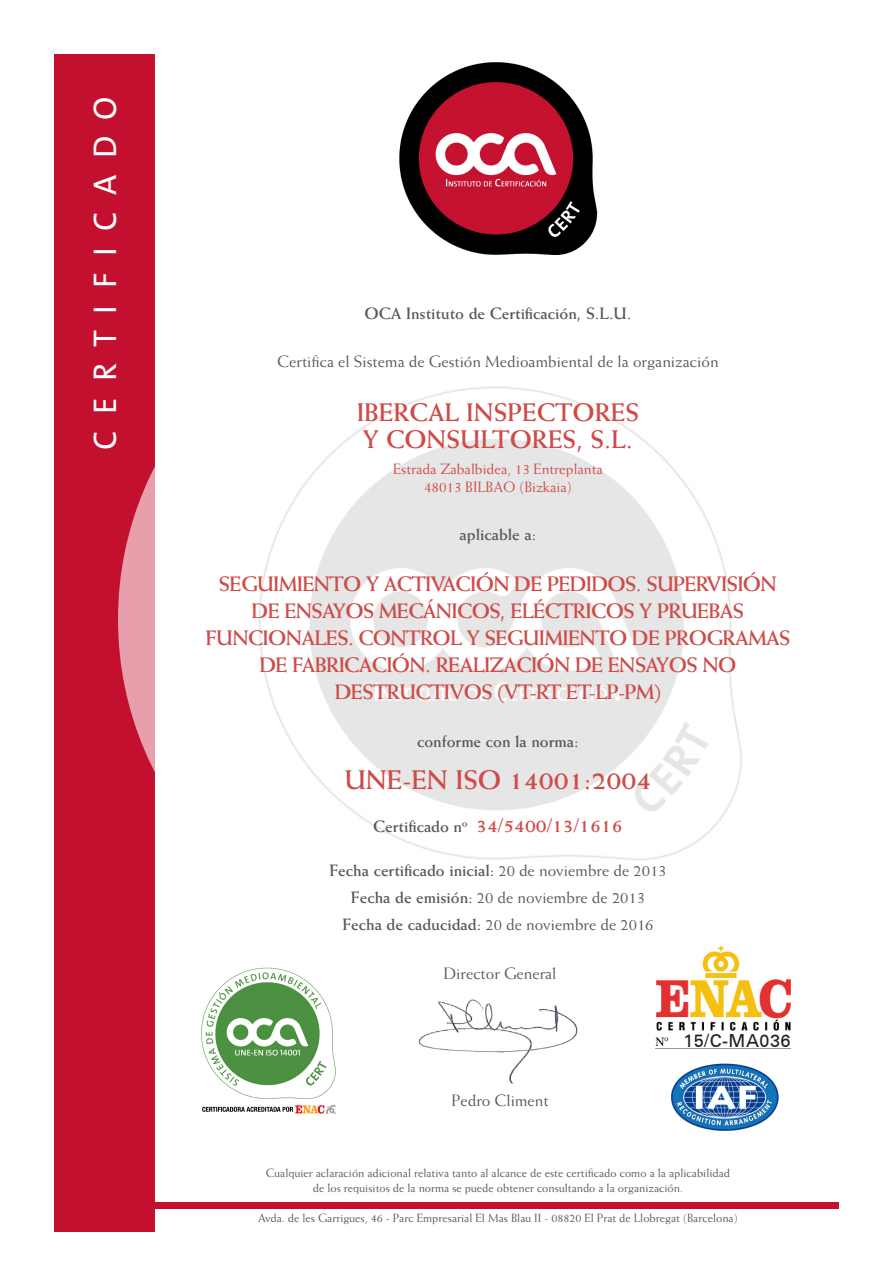
<style>
.page{position:relative;width:893px;height:1263px;background:#fff}
.page>*{position:absolute;margin:0;border:0;box-sizing:border-box;transform-origin:0 0}
.t1{font:33px "The Sans Caps";letter-spacing:.5em;color:#fff}
.t2{font:700 27px "Weiss LT";color:#ce4b49}
.t3{font:700 25.5px "Weiss LT";color:#ce4b49}
.t4{font:700 21px/27px "Weiss LT";letter-spacing:-.03em;color:#ce4b49;text-align:center}
.t5{font:700 19.5px "Weiss LT";color:#ce4b49}
.t6{font:500 18px "Univers CE";letter-spacing:.025em;color:#231f20}
.t7{font:16.5px "Weiss LT";color:#57585a}
.t8{font:700 16.5px "Weiss LT";color:#57585a}
.t9{font:15px "Weiss LT";color:#ce4b49}
.t10{font:12px "Weiss LT";color:#57585a}
.s1{font-size:16.5px;color:#57585a}
.s2{font-weight:400}
.s3{font-weight:700}
</style>
<div class="page">
<img style="left:201px;top:967px;width:135px;height:147px">
<img style="left:259px;top:387px;width:483px;height:473px">
<img style="left:399px;top:62px;width:199px;height:193px">
<div style="left:54px;top:54px;width:100px;height:1177px;background:#c3102f"></div>
<svg style="left:118px;top:468px;width:36px;height:302px"></svg>
<div style="left:145px;top:1202px;width:694px;height:7px;background:#c3102f"></div>
<img style="left:655px;top:946px;width:135px;height:100px">
<img style="left:672px;top:1063px;width:107px;height:68px">
<img style="left:418px;top:999px;width:160px;height:85px">
<p class="t1" style="left:78px;top:450px;width:355px;rotate:-90deg">CERTIFICADO</p>
<p class="t8" style="left:365px;top:304px;width:268px">OCA Instituto de Certificación, S.L.U.</p>
<p class="t7" style="left:277px;top:352px;width:443px">Certifica el Sistema de Gestión Medioambiental de la organización</p>
<p class="t3" style="left:357px;top:397px;width:284px">IBERCAL INSPECTORES</p>
<p class="t3" style="left:363px;top:424px;width:272px">Y CONSULTORES, S.L.</p>
<p class="t9" style="left:393px;top:460px;width:211px">Estrada Zabalbidea, 13 Entreplanta</p>
<p class="t9" style="left:424px;top:478px;width:149px">48013 BILBAO (Bizkaia)</p>
<p class="t8" style="left:460px;top:524px;width:78px">aplicable a:</p>
<p class="t4" style="left:206px;top:570px;width:586px">SEGUIMIENTO Y ACTIVACIÓN DE PEDIDOS. SUPERVISIÓN DE ENSAYOS MECÁNICOS, ELÉCTRICOS Y PRUEBAS FUNCIONALES. CONTROL Y SEGUIMIENTO DE PROGRAMAS DE FABRICACIÓN. REALIZACIÓN DE ENSAYOS NO DESTRUCTIVOS (VT-RT ET-LP-PM)</p>
<p class="t8" style="left:417px;top:731px;width:163px">conforme con la norma:</p>
<p class="t2" style="left:344px;top:764px;width:309px">UNE-EN ISO 14001:2004</p>
<p class="t5" style="left:373px;top:814px;width:251px"><span class="s1">Certificado nº</span> 34/5400/13/1616</p>
<p class="t8" style="left:329px;top:860px;width:339px">Fecha certificado inicial: <span class="s2">20 de noviembre de 2013</span></p>
<p class="t7" style="left:351px;top:888px;width:296px"><span class="s3">Fecha de emisión:</span> 20 de noviembre de 2013</p>
<p class="t7" style="left:342px;top:915px;width:313px"><span class="s3">Fecha de caducidad:</span> 20 de noviembre de 2016</p>
<p class="t7" style="left:444px;top:963px;width:114px">Director General</p>
<p class="t7" style="left:452px;top:1091px;width:99px">Pedro Climent</p>
<p class="t6" style="left:684px;top:1030px;width:108px">15/C-MA036</p>
<p class="t10" style="left:266px;top:1166px;width:466px">Cualquier aclaración adicional relativa tanto al alcance de este certificado como a la aplicabilidad</p>
<p class="t10" style="left:313px;top:1181px;width:372px">de los requisitos de la norma se puede obtener consultando a la organización.</p>
<p class="t10" style="left:258px;top:1211px;width:481px">Avda. de les Garrigues, 46 - Parc Empresarial El Mas Blau II - 08820 El Prat de Llobregat (Barcelona)</p>
</div>
